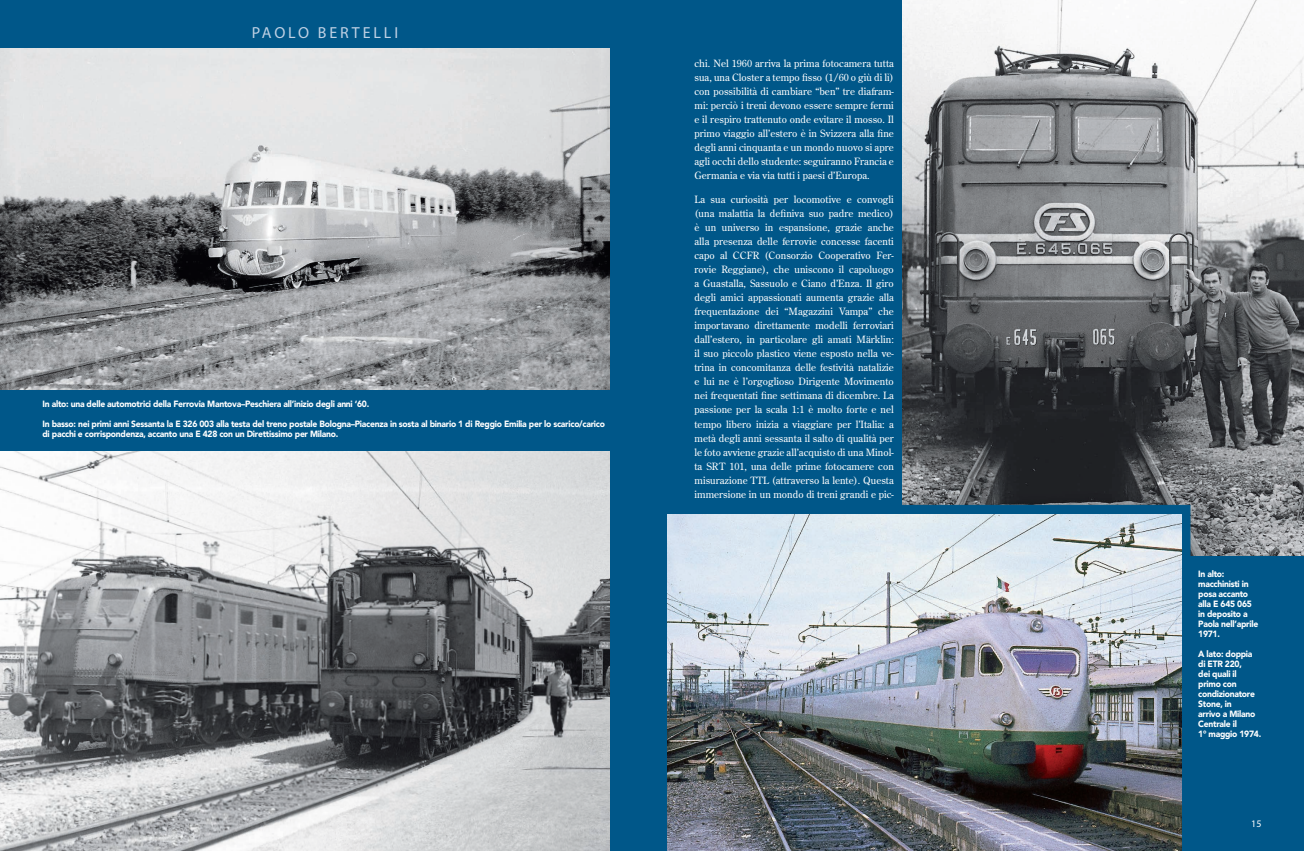
<style>
.page{position:relative;width:1304px;height:851px;background:#fff}
.page>*{position:absolute;margin:0;border:0;box-sizing:border-box;transform-origin:0 0}
.t1{font:16px "Myriad Pro";letter-spacing:.18em;color:#c0d1e4}
.t2{font:10px/14px "Century Old Style Std";letter-spacing:.005em;color:#fff;text-align:justify}
.t3{font:10px "Myriad Pro";color:#fff}
.t4{font:900 9px/10px "Avenir";letter-spacing:-.03em;color:#fff;scale:.95 1}
</style>
<div class="page">
<div style="left:0;top:0;width:1304px;height:850px;background:#005789"></div>
<img style="left:0;top:48px;width:609px;height:341px">
<img style="left:0;top:451px;width:609px;height:399px">
<img style="left:902px;top:0;width:402px;height:556px">
<div style="left:889px;top:505px;width:301px;height:68px;background:#005789"></div>
<img style="left:667px;top:514px;width:514px;height:336px">
<h1 class="t1" style="left:252px;top:22px;width:148px">PAOLO BERTELLI</h1>
<p class="t4" style="left:43px;top:399px;width:345px">In alto: una delle automotrici della Ferrovia Mantova–Peschiera all’inizio degli anni ‘60.</p>
<p class="t4" style="left:43px;top:419px;width:594px">In basso: nei primi anni Sessanta la E 326 003 alla testa del treno postale Bologna–Piacenza in sosta al binario 1 di Reggio Emilia per lo scarico/carico di pacchi e corrispondenza, accanto una E 428 con un Direttissimo per Milano.</p>
<p class="t2" style="left:694px;top:56px;width:201px">chi. Nel 1960 arriva la prima fotocamera tutta sua, una Closter a tempo fisso (1/60 o giù di lì) con possibilità di cambiare “ben” tre diafram&shy;mi: perciò i treni devono essere sempre fermi e il respiro trattenuto onde evitare il mosso. Il primo viaggio all’estero è in Svizzera alla fine degli anni cinquanta e un mondo nuovo si apre agli occhi dello studente: seguiranno Francia e Germania e via via tutti i paesi d’Europa.</p>
<p class="t2" style="left:694px;top:192px;width:201px">La sua curiosità per locomotive e convogli (una malattia la definiva suo padre medico) è un universo in espansione, grazie anche alla presenza delle ferrovie concesse facenti capo al CCFR (Consorzio Cooperativo Fer&shy;rovie Reggiane), che uniscono il capoluogo a Guastalla, Sassuolo e Ciano d’Enza. Il giro degli amici appassionati aumenta grazie alla frequentazione dei “Magazzini Vampa” che importavano direttamente modelli ferroviari dall’estero, in particolare gli amati Märklin: il suo piccolo plastico viene esposto nella ve&shy;trina in concomitanza delle festività natalizie e lui ne è l’orgoglioso Dirigente Movimento nei frequentati fine settimana di dicembre. La passione per la scala 1:1 è molto forte e nel tempo libero inizia a viaggiare per l’Italia: a metà degli anni sessanta il salto di qualità per le foto avviene grazie all’acquisto di una Minol&shy;ta SRT 101, una delle prime fotocamere con misurazione TTL (attraverso la lente). Questa immersione in un mondo di treni grandi e pic-</p>
<p class="t4" style="left:1198px;top:568px;width:65px">In alto: macchinisti in posa accanto alla E 645 065 in deposito a<br>Paola nell’aprile<br>1971.</p>
<p class="t4" style="left:1198px;top:648px;width:68px">A lato: doppia di ETR 220,<br>dei quali il primo con condizionatore<br>Stone, in<br>arrivo a Milano<br>Centrale il<br>1° maggio 1974.</p>
<p class="t3" style="left:1251px;top:817px;width:12px">15</p>
</div>
